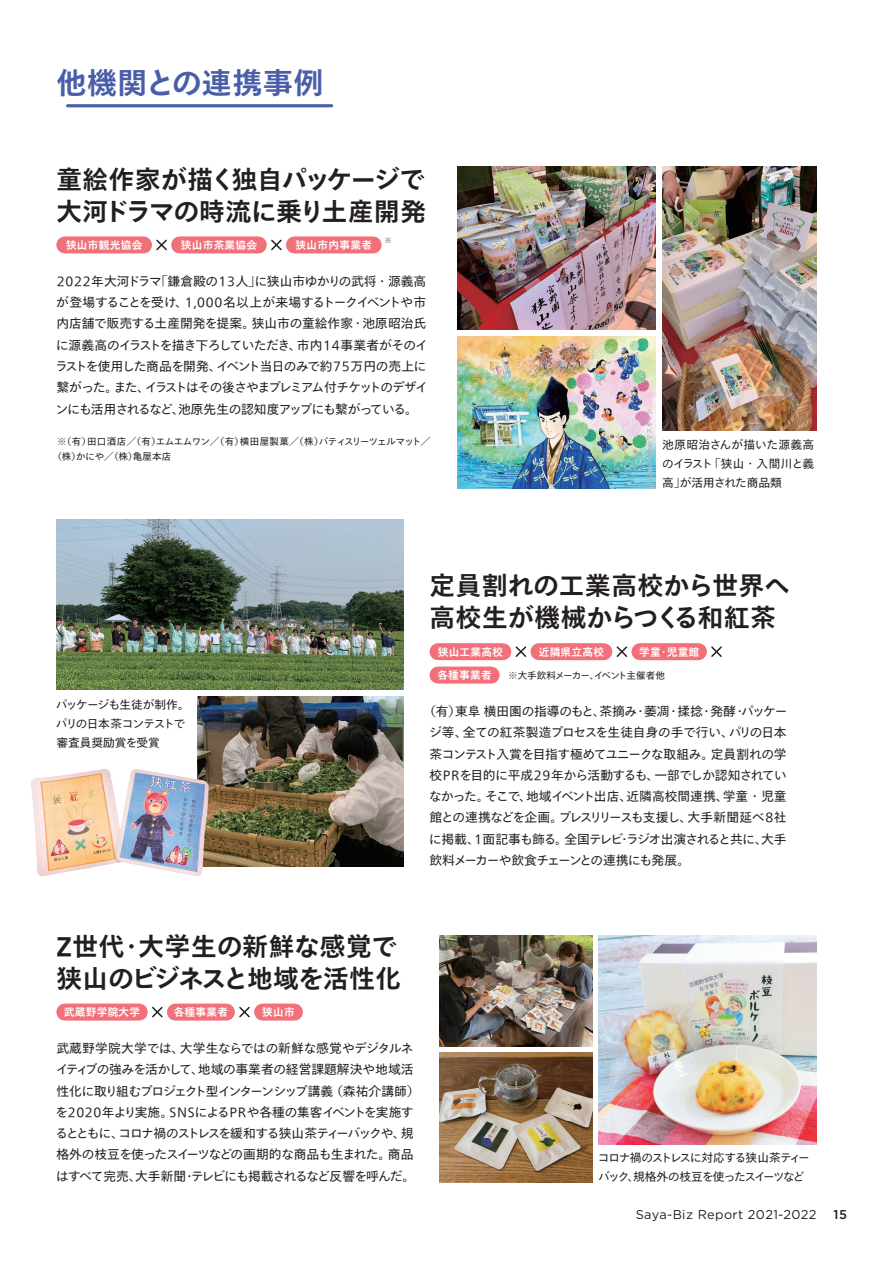
<style>
.page{position:relative;width:893px;height:1263px;background:#fff}
.page>*{position:absolute;margin:0;border:0;box-sizing:border-box;transform-origin:0 0}
.t1{font:700 29.7px "Tazugane Gothic Std N";letter-spacing:.03em;color:#4a5da9}
.t2{font:700 25.5px/32px "Tazugane Gothic Std N";letter-spacing:-.015em;color:#231f20}
.t3{font:700 25.5px/32px "Tazugane Gothic Std N";letter-spacing:.005em;color:#231f20}
.t4{font:700 25.5px/32px "Tazugane Gothic Std N";letter-spacing:.025em;color:#231f20}
.t5{font:12.75px/21.3px "Tazugane Gothic Std N";letter-spacing:-.045em;color:#231f20}
.t6{font:12.75px "Gotham";letter-spacing:.03em;color:#231f20}
.t7{font:500 12.75px "Gotham";color:#231f20}
.t8{font:11.7px/19.2px "Tazugane Gothic Std N";letter-spacing:-.055em;color:#231f20}
.t9{font:11.7px/19.2px "Tazugane Gothic Std N";letter-spacing:-.095em;color:#231f20}
.t10{font:700 10.65px "Tazugane Gothic Std N";letter-spacing:.03em;color:#fff}
.t11{font:9.6px/14.9px "Tazugane Gothic Std N";letter-spacing:-.06em;color:#231f20}
.t12{font:9.6px "Tazugane Gothic Std N";letter-spacing:-.08em;color:#231f20}
.t13{font:7.5px "Tazugane Gothic Std N";color:#231f20}
</style>
<div class="page">
<img style="left:56px;top:520px;width:348px;height:170px">
<img style="left:198px;top:696px;width:206px;height:170px">
<hr style="left:68px;top:104px;width:264px;height:3px;background:#4a5da9">
<div style="left:65px;top:1003px;width:74px;height:17px;background:#f17079"></div>
<div style="left:175px;top:1003px;width:51px;height:17px;background:#f17079"></div>
<svg style="left:152px;top:1006px;width:11px;height:12px"></svg>
<svg style="left:239px;top:1006px;width:11px;height:12px"></svg>
<div style="left:263px;top:1003px;width:31px;height:17px;background:#f17079"></div>
<div style="left:438px;top:643px;width:65px;height:17px;background:#f17079"></div>
<div style="left:539px;top:643px;width:65px;height:17px;background:#f17079"></div>
<svg style="left:515px;top:646px;width:12px;height:11px"></svg>
<svg style="left:616px;top:646px;width:12px;height:11px"></svg>
<div style="left:438px;top:666px;width:53px;height:18px;background:#f17079"></div>
<div style="left:640px;top:643px;width:58px;height:17px;background:#f17079"></div>
<svg style="left:711px;top:646px;width:11px;height:11px"></svg>
<div style="left:65px;top:236px;width:79px;height:17px;background:#f17079"></div>
<div style="left:180px;top:236px;width:78px;height:17px;background:#f17079"></div>
<div style="left:294px;top:236px;width:79px;height:17px;background:#f17079"></div>
<svg style="left:156px;top:239px;width:11px;height:12px"></svg>
<svg style="left:271px;top:239px;width:11px;height:12px"></svg>
<img style="left:598px;top:935px;width:218px;height:210px">
<img style="left:457px;top:166px;width:199px;height:164px">
<img style="left:662px;top:166px;width:154px;height:264px">
<img style="left:457px;top:336px;width:199px;height:153px">
<img style="left:31px;top:745px;width:192px;height:132px">
<img style="left:439px;top:935px;width:153px;height:111px">
<img style="left:439px;top:1052px;width:153px;height:130px">
<h1 class="t1" style="left:56px;top:62px;width:269px">他機関との連携事例</h1>
<h2 class="t2" style="left:56px;top:165px;width:371px">童絵作家が描く独自パッケージで大河ドラマの時流に乗り土産開発</h2>
<p class="t10" style="left:66px;top:238px;width:78px">狭山市観光協会</p>
<p class="t10" style="left:181px;top:238px;width:78px">狭山市茶業協会</p>
<p class="t10" style="left:296px;top:238px;width:78px">狭山市内事業者</p>
<p class="t13" style="left:385px;top:235px;width:9px">※</p>
<p class="t5" style="left:55px;top:271px;width:374px">2022年大河ドラマ「鎌倉殿の13人」に狭山市ゆかりの武将・源義高が登場することを受け、1,000名以上が来場するトークイベントや市内店舗で販売する土産開発を提案。狭山市の童絵作家・池原昭治氏に源義高のイラストを描き下ろしていただき、市内14事業者がそのイラストを使用した商品を開発、イベント当日のみで約75万円の売上に繋がった。また、イラストはその後さやまプレミアム付チケットのデザインにも活用されるなど、池原先生の認知度アップにも繋がっている。</p>
<p class="t11" style="left:52px;top:434px;width:379px;text-indent:5px">※（有）田口酒店／（有）エムエムワン／（有）横田屋製菓／（株）パティスリーツェルマット／（株）かにや／（株）亀屋本店</p>
<p class="t8" style="left:662px;top:436px;width:154px;text-align:justify">池原昭治さんが描いた源義高のイラスト「狭山・入間川と義高」が活用された商品類</p>
<h2 class="t4" style="left:429px;top:572px;width:362px">定員割れの工業高校から世界へ高校生が機械からつくる和紅茶</h2>
<p class="t10" style="left:438px;top:644px;width:67px">狭山工業高校</p>
<p class="t10" style="left:539px;top:644px;width:67px">近隣県立高校</p>
<p class="t10" style="left:437px;top:668px;width:56px">各種事業者</p>
<p class="t10" style="left:639px;top:644px;width:62px">学童・児童館</p>
<p class="t12" style="left:508px;top:669px;width:158px">※大手飲料メーカー、イベント主催者他</p>
<p class="t8" style="left:56px;top:695px;width:135px">パッケージも生徒が制作。パリの日本茶コンテストで審査員奨励賞を受賞</p>
<p class="t5" style="left:429px;top:701px;width:360px;text-align:justify;text-indent:-6px">（有）東阜 横田園の指導のもと、茶摘み・萎凋・揉捻・発酵・パッケージ等、全ての紅茶製造プロセスを生徒自身の手で行い、パリの日本茶コンテスト入賞を目指す極めてユニークな取組み。定員割れの学校PRを目的に平成29年から活動するも、一部でしか認知されていなかった。そこで、地域イベント出店、近隣高校間連携、学童・児童館との連携などを企画。プレスリリースも支援し、大手新聞延べ8社に掲載、1面記事も飾る。全国テレビ・ラジオ出演されると共に、大手飲料メーカーや飲食チェーンとの連携にも発展。</p>
<h2 class="t3" style="left:56px;top:932px;width:346px">Z世代・大学生の新鮮な感覚で狭山のビジネスと地域を活性化</h2>
<p class="t10" style="left:64px;top:1005px;width:78px">武蔵野学院大学</p>
<p class="t10" style="left:174px;top:1005px;width:56px">各種事業者</p>
<p class="t10" style="left:262px;top:1005px;width:34px">狭山市</p>
<p class="t5" style="left:55px;top:1038px;width:366px">武蔵野学院大学では、大学生ならではの新鮮な感覚やデジタルネイティブの強みを活かして、地域の事業者の経営課題解決や地域活性化に取り組むプロジェクト型インターンシップ講義（森祐介講師）を2020年より実施。SNSによるPRや各種の集客イベントを実施するとともに、コロナ禍のストレスを緩和する狭山茶ティーバックや、規格外の枝豆を使ったスイーツなどの画期的な商品も生まれた。商品はすべて完売、大手新聞・テレビにも掲載されるなど反響を呼んだ。</p>
<p class="t9" style="left:598px;top:1148px;width:213px">コロナ禍のストレスに対応する狭山茶ティーバック、規格外の枝豆を使ったスイーツなど</p>
<p class="t6" style="left:636px;top:1206px;width:182px">Saya-Biz Report 2021-2022</p>
<p class="t7" style="left:833px;top:1206px;width:15px">15</p>
</div>
